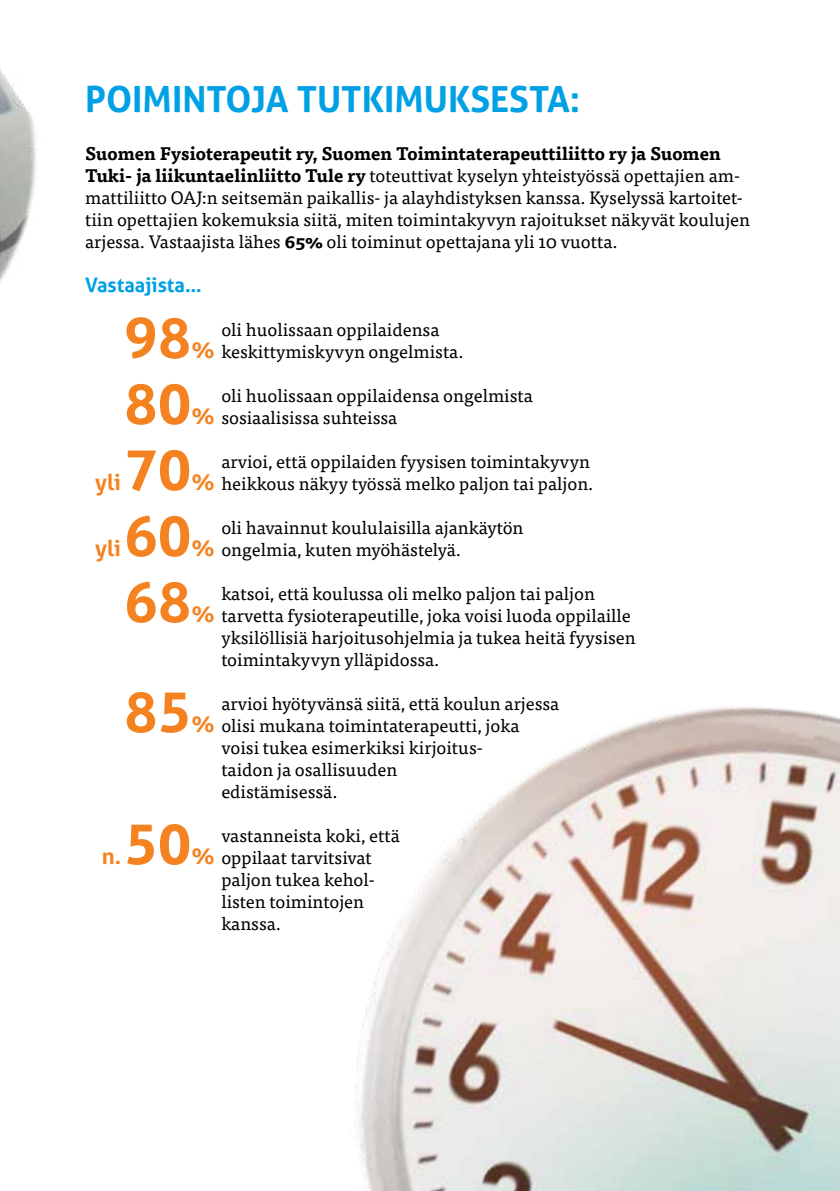
<style>
.page{position:relative;width:840px;height:1191px;background:#fff}
.page>*{position:absolute;margin:0;border:0;box-sizing:border-box;transform-origin:0 0}
.t1{font:700 56px "Aller";color:#f58220}
.t2{font:700 36px "Aller";color:#00a1e4}
.t3{font:700 22px "Aller";color:#f58220}
.t4{font:700 20px "Aller";color:#00a1e4}
.t5{font:18px/22px "Tisa Pro";color:#000}
.s1{font-weight:700}
</style>
<div class="page">
<img style="left:0;top:70px;width:36px;height:213px">
<img style="left:355px;top:707px;width:484px;height:484px">
<h2 class="t2" style="left:85px;top:77px;width:496px">POIMINTOJA TUTKIMUKSESTA:</h2>
<p class="t5" style="left:85px;top:142px;width:666px"><span class="s1">Suomen Fysioterapeutit ry, Suomen Toimintaterapeuttiliitto ry ja Suomen Tuki- ja liikuntaelinliitto Tule ry</span> toteuttivat kyselyn yhteistyössä opettajien am&shy;mattiliitto OAJ:n seitsemän paikallis- ja alayhdistyksen kanssa. Kyselyssä kartoitet&shy;tiin opettajien kokemuksia siitä, miten toimintakyvyn rajoitukset näkyvät koulujen arjessa. Vastaajista lähes <span class="s1">65%</span> oli toiminut opettajana yli 10 vuotta.</p>
<p class="t4" style="left:85px;top:273px;width:118px">Vastaajista…</p>
<p class="t5" style="left:221px;top:318px;width:244px">oli huolissaan oppilaidensa keskittymiskyvyn ongelmista.</p>
<p class="t5" style="left:221px;top:384px;width:313px">oli huolissaan oppilaidensa ongelmista sosiaalisissa suhteissa</p>
<p class="t5" style="left:221px;top:450px;width:373px">arvioi, että oppilaiden fyysisen toimintakyvyn heikkous näkyy työssä melko paljon tai paljon.</p>
<p class="t5" style="left:221px;top:516px;width:303px">oli havainnut koululaisilla ajankäytön ongelmia, kuten myöhästelyä.</p>
<p class="t5" style="left:221px;top:582px;width:415px">katsoi, että koulussa oli melko paljon tai paljon tarvetta fysioterapeutille, joka voisi luoda oppilaille yksilöllisiä harjoitusohjelmia ja tukea heitä fyysisen toimintakyvyn ylläpidossa.</p>
<p class="t5" style="left:221px;top:692px;width:339px">arvioi hyötyvänsä siitä, että koulun arjessa olisi mukana toimintaterapeutti, joka voisi tukea esimerkiksi kirjoitus-<br>taidon ja osallisuuden<br>edistämisessä.</p>
<p class="t5" style="left:221px;top:824px;width:180px">vastanneista koki, että oppilaat tarvitsivat paljon tukea kehol&shy;listen toimintojen kanssa.</p>
<h1 class="t1" style="left:124px;top:304px;width:69px">98</h1>
<p class="t3" style="left:191px;top:337px;width:25px">%</p>
<h1 class="t1" style="left:124px;top:370px;width:69px">80</h1>
<p class="t3" style="left:191px;top:403px;width:25px">%</p>
<h1 class="t1" style="left:124px;top:436px;width:69px">70</h1>
<p class="t3" style="left:95px;top:469px;width:27px">yli</p>
<p class="t3" style="left:191px;top:469px;width:25px">%</p>
<h1 class="t1" style="left:124px;top:502px;width:69px">60</h1>
<p class="t3" style="left:95px;top:535px;width:27px">yli</p>
<p class="t3" style="left:191px;top:535px;width:25px">%</p>
<h1 class="t1" style="left:124px;top:568px;width:69px">68</h1>
<p class="t3" style="left:191px;top:601px;width:25px">%</p>
<h1 class="t1" style="left:124px;top:678px;width:69px">85</h1>
<p class="t3" style="left:191px;top:711px;width:25px">%</p>
<h1 class="t1" style="left:124px;top:810px;width:69px">50</h1>
<p class="t3" style="left:191px;top:843px;width:25px">%</p>
<p class="t3" style="left:102px;top:843px;width:21px">n.</p>
</div>
